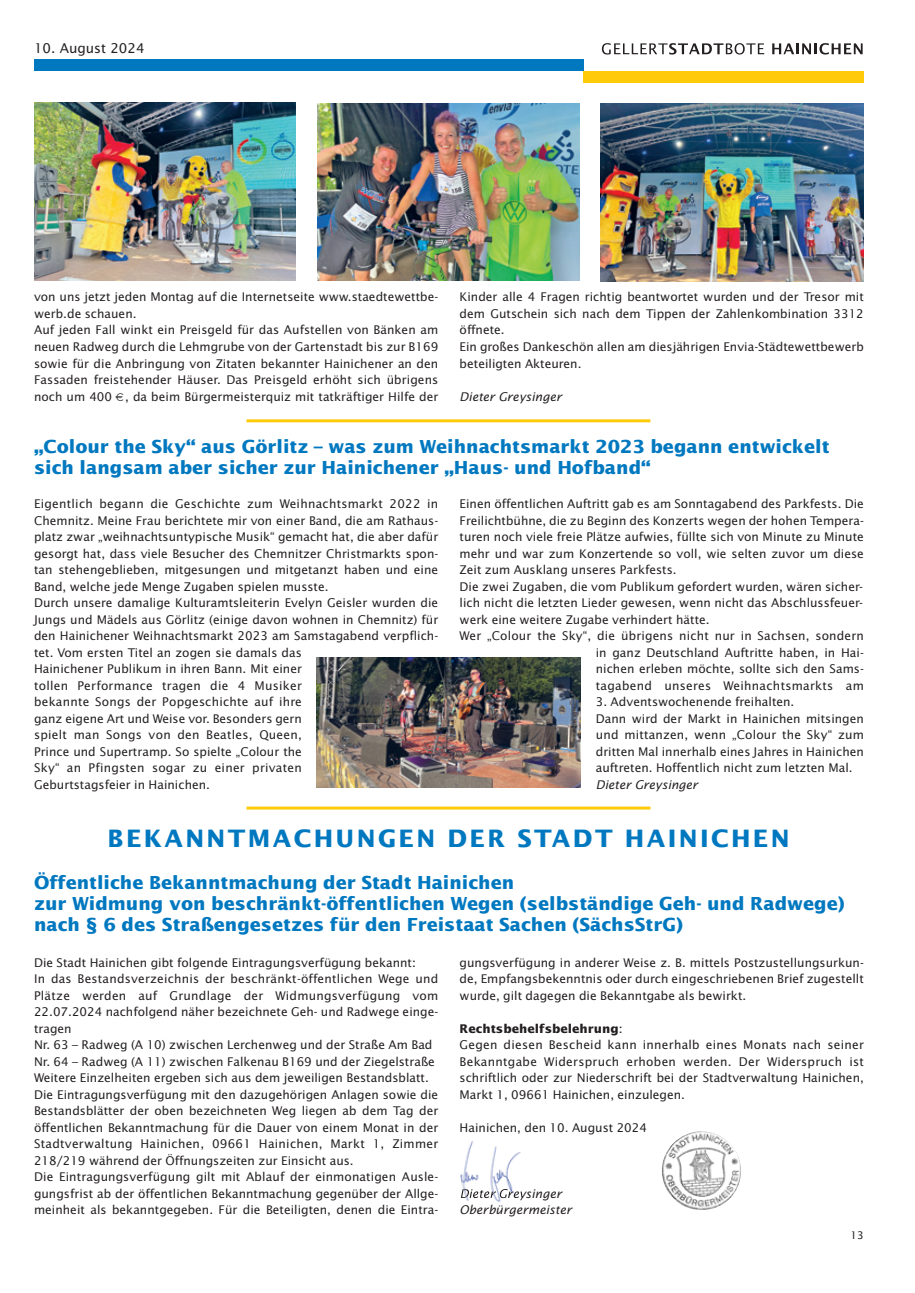
<style>
.page{position:relative;width:915px;height:1293px;background:#fff}
.page>*{position:absolute;margin:0;border:0;box-sizing:border-box;transform-origin:0 0}
.t1{font:700 24px "Lucida Sans";letter-spacing:.1em;color:#0078c0}
.t2{font:700 18px/21px "Lucida Sans";color:#0078c0}
.t3{font:13.5px "Lucida Sans";color:#231f20}
.t4{font:12px/16.5px "Lucida Sans";color:#231f20}
.t5{font:12px/16.5px "Lucida Sans";letter-spacing:.02em;color:#231f20}
.t6{font:italic 12px "Lucida Sans";color:#231f20}
.t7{font:10.5px "Lucida Sans";color:#231f20}
.s1{font-weight:700}
</style>
<div class="page">
<div style="left:34px;top:59px;width:549px;height:12px;background:#0078c0"></div>
<div style="left:583px;top:71px;width:280px;height:12px;background:#feca0a"></div>
<svg style="left:601px;top:43px;width:163px;height:12px"></svg>
<svg style="left:772px;top:43px;width:90px;height:12px"></svg>
<img style="left:34px;top:102px;width:261px;height:178px">
<img style="left:317px;top:104px;width:262px;height:176px">
<img style="left:600px;top:104px;width:263px;height:178px">
<hr style="left:246px;top:419px;width:404px;height:3px;background:#feca0a">
<img style="left:317px;top:657px;width:263px;height:131px">
<hr style="left:246px;top:806px;width:404px;height:3px;background:#feca0a">
<img style="left:661px;top:1131px;width:79px;height:79px;border-radius:50%">
<img style="left:460px;top:1141px;width:62px;height:61px">
<img style="left:460px;top:1189px;width:62px;height:11px">
<p class="t3" style="left:34px;top:43px;width:112px">10. August 2024</p>
<p class="t4" style="left:34px;top:290px;width:405px">von uns jetzt jeden Montag auf die Internetseite www.staedtewettbe&shy;werb.de schauen.<br>Auf jeden Fall winkt ein Preisgeld für das Aufstellen von Bänken am neuen Radweg durch die Lehmgrube von der Gartenstadt bis zur B169 sowie für die Anbringung von Zitaten bekannter Hainichener an den Fassaden freistehender Häuser. Das Preisgeld erhöht sich übrigens noch um 400 , da beim Bürgermeisterquiz mit tatkräftiger Hilfe der</p>
<p class="t4" style="left:459px;top:290px;width:405px">Kinder alle 4 Fragen richtig beantwortet wurden und der Tresor mit dem Gutschein sich nach dem Tippen der Zahlenkombination 3312 öffnete.<br>Ein großes Dankeschön allen am diesjährigen Envia-Städtewettbewerb beteiligten Akteuren.</p>
<p class="t6" style="left:459px;top:391px;width:104px">Dieter Greysinger</p>
<h2 class="t2" style="left:34px;top:437px;width:796px">„Colour the Sky“ aus Görlitz – was zum Weihnachtsmarkt 2023 begann entwickelt sich langsam aber sicher zur Hainichener „Haus- und Hofband“</h2>
<p class="t4" style="left:34px;top:497px;width:405px">Eigentlich begann die Geschichte zum Weihnachtsmarkt 2022 in Chemnitz. Meine Frau berichtete mir von einer Band, die am Rathaus&shy;platz zwar „weihnachtsuntypische Musik“ gemacht hat, die aber dafür gesorgt hat, dass viele Besucher des Chemnitzer Christmarkts spon&shy;tan stehengeblieben, mitgesungen und mitgetanzt haben und eine Band, welche jede Menge Zugaben spielen musste.<br>Durch unsere damalige Kulturamtsleiterin Evelyn Geisler wurden die Jungs und Mädels aus Görlitz (einige davon wohnen in Chemnitz) für den Hainichener Weihnachtsmarkt 2023 am Samstagabend verpflich&shy;tet. Vom ersten Titel an zogen sie damals das<br>Hainichener Publikum in ihren Bann. Mit einer<br>tollen Performance tragen die 4 Musiker<br>bekannte Songs der Popgeschichte auf ihre<br>ganz eigene Art und Weise vor. Besonders gern<br>spielt man Songs von den Beatles, Queen,<br>Prince und Supertramp. So spielte „Colour the<br>Sky“ an Pfingsten sogar zu einer privaten<br>Geburtstagsfeier in Hainichen.</p>
<p class="t4" style="left:459px;top:497px;width:405px">Einen öffentlichen Auftritt gab es am Sonntagabend des Parkfests. Die</p>
<p class="t4" style="left:459px;top:513px;width:405px">Freilichtbühne, die zu Beginn des Konzerts wegen der hohen Tempera-</p>
<p class="t4" style="left:459px;top:530px;width:405px">turen noch viele freie Plätze aufwies, füllte sich von Minute zu Minute</p>
<p class="t4" style="left:459px;top:546px;width:405px">mehr und war zum Konzertende so voll, wie selten zuvor um diese</p>
<p class="t4" style="left:459px;top:563px;width:218px">Zeit zum Ausklang unseres Parkfests.</p>
<p class="t4" style="left:459px;top:579px;width:405px">Die zwei Zugaben, die vom Publikum gefordert wurden, wären sicher-</p>
<p class="t4" style="left:459px;top:596px;width:405px">lich nicht die letzten Lieder gewesen, wenn nicht das Abschlussfeuer-</p>
<p class="t4" style="left:459px;top:612px;width:251px">werk eine weitere Zugabe verhindert hätte.</p>
<p class="t4" style="left:459px;top:629px;width:405px">Wer „Colour the Sky“, die übrigens nicht nur in Sachsen, sondern</p>
<p class="t4" style="left:595px;top:645px;width:269px">in ganz Deutschland Auftritte haben, in Hai -</p>
<p class="t4" style="left:595px;top:662px;width:269px">nichen erleben möchte, sollte sich den Sams-</p>
<p class="t5" style="left:595px;top:678px;width:269px">tagabend unseres Weihnachtsmarkts am</p>
<p class="t4" style="left:595px;top:695px;width:269px">3. Adventswochenende freihalten.<br>Dann wird der Markt in Hainichen mitsingen und mittanzen, wenn „Colour the Sky“ zum dritten Mal innerhalb eines Jahres in Hainichen auftreten. Hoffentlich nicht zum letzten Mal.</p>
<p class="t6" style="left:595px;top:779px;width:104px">Dieter Greysinger</p>
<h1 class="t1" style="left:107px;top:828px;width:683px">BEKANNTMACHUNGEN DER STADT HAINICHEN</h1>
<h2 class="t2" style="left:34px;top:873px;width:812px">Öffentliche Bekanntmachung der Stadt Hainichen<br>zur Widmung von beschränkt-öffentlichen Wegen (selbständige Geh- und Radwege) nach § 6 des Straßengesetzes für den Freistaat Sachen (SächsStrG)</h2>
<p class="t4" style="left:34px;top:955px;width:405px">Die Stadt Hainichen gibt folgende Eintragungsverfügung bekannt:<br>In das Bestandsverzeichnis der beschränkt-öffentlichen Wege und Plätze werden auf Grundlage der Widmungsverfügung vom 22.07.2024 nachfolgend näher bezeichnete Geh- und Radwege einge&shy;tragen<br>Nr. 63 – Radweg (A 10) zwischen Lerchenweg und der Straße Am Bad Nr. 64 – Radweg (A 11) zwischen Falkenau B169 und der Ziegelstraße Weitere Einzelheiten ergeben sich aus dem jeweiligen Bestandsblatt.<br>Die Eintragungsverfügung mit den dazugehörigen Anlagen sowie die Bestandsblätter der oben bezeichneten Weg liegen ab dem Tag der öffentlichen Bekanntmachung für die Dauer von einem Monat in der Stadtverwaltung Hainichen, 09661 Hainichen, Markt 1, Zimmer 218/219 während der Öffnungszeiten zur Einsicht aus.<br>Die Eintragungsverfügung gilt mit Ablauf der einmonatigen Ausle&shy;gungsfrist ab der öffentlichen Bekanntmachung gegenüber der Allge&shy;meinheit als bekanntgegeben. Für die Beteiligten, denen die Eintra-</p>
<p class="t4" style="left:459px;top:955px;width:405px;text-align:justify">gungsverfügung in anderer Weise z. B. mittels Postzustellungsurkun&shy;de, Empfangsbekenntnis oder durch eingeschriebenen Brief zugestellt wurde, gilt dagegen die Bekanntgabe als bewirkt.</p>
<p class="t5" style="left:459px;top:1021px;width:405px"><span class="s1">Rechtsbehelfsbelehrung</span>:<br>Gegen diesen Bescheid kann innerhalb eines Monats nach seiner Bekanntgabe Widerspruch erhoben werden. Der Widerspruch ist schriftlich oder zur Niederschrift bei der Stadtverwaltung Hainichen, Markt 1, 09661 Hainichen, einzulegen.</p>
<p class="t4" style="left:459px;top:1120px;width:189px">Hainichen, den 10. August 2024</p>
<p class="t6" style="left:459px;top:1205px;width:114px">Oberbürgermeister</p>
<p class="t7" style="left:850px;top:1230px;width:15px">13</p>
</div>
